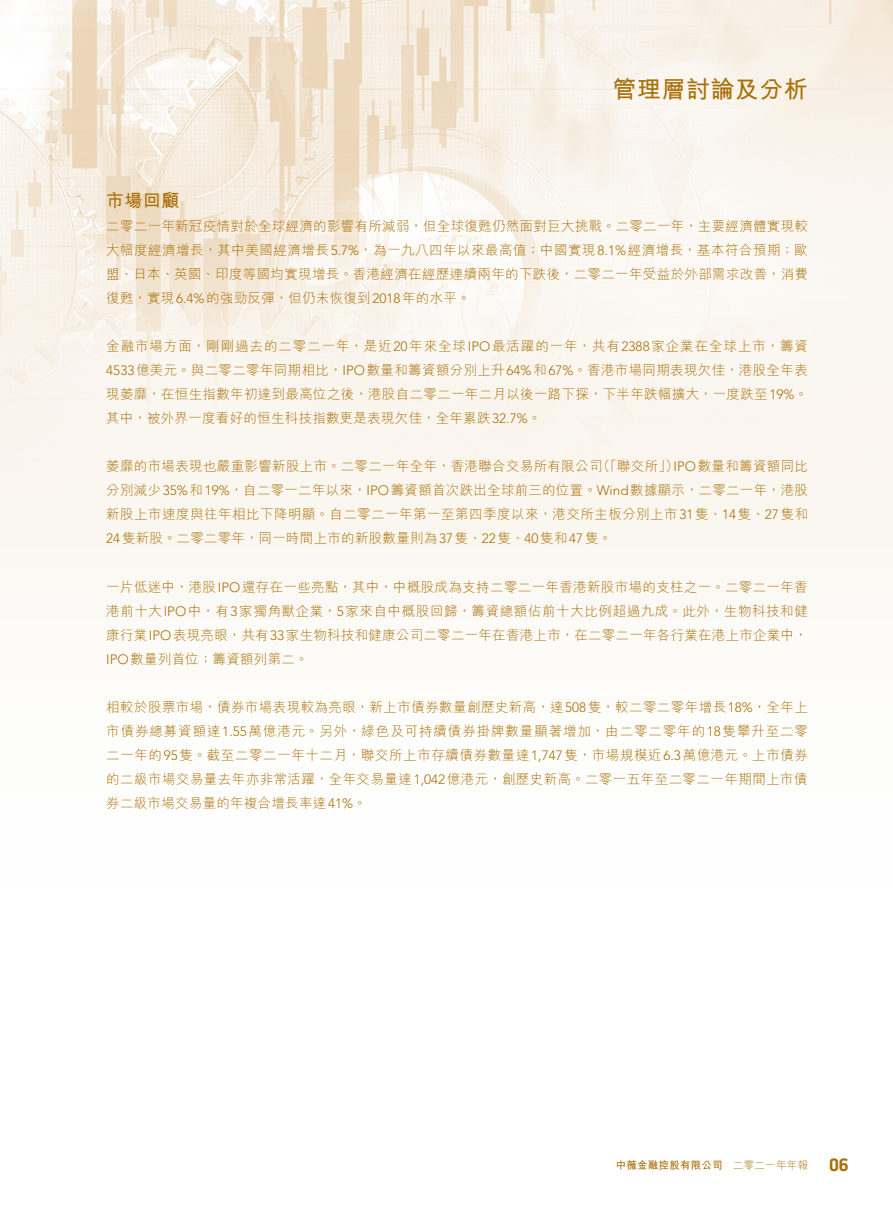
<style>
.page{position:relative;width:893px;height:1212px;background:#fff}
.page>*{position:absolute;margin:0;border:0;box-sizing:border-box;transform-origin:0 0}
.t1{font:700 24px "M Hei HK";letter-spacing:.02em;color:#aa7007}
._01_H1{font:700 18px "M Hei HK";color:#aa7007}
.t2{font:700 18px "Battersea";color:#aa7007}
._00_txt{font:300 13.5px/24px "M Hei HK";letter-spacing:.025em;color:#aa7007;text-align:justify}
.t3{font:700 10.5px "M Hei HK";letter-spacing:.02em;color:#aa7007}
.t4{font:300 10.5px "M Hei HK";letter-spacing:.02em;color:#aa7007}
.s1{font-family:"Avenir LT Std"}
</style>
<div class="page">
<img style="left:0;top:0;width:893px;height:596px">
<p class="t1" style="left:612px;top:72px;width:197px">管理層討論及分析</p>
<p class="_01_H1" style="left:106px;top:188px;width:75px">市場回顧</p>
<p class="_00_txt" style="left:106px;top:214px;width:703px">二零二一年新冠疫情對於全球經濟的影響有所減弱，但全球復甦仍然面對巨大挑戰。二零二一年，主要經濟體實現較大幅度經濟增長，其中美國經濟增長<span class="s1">5.7%</span>，為一九八四年以來最高值；中國實現<span class="s1">8.1%</span>經濟增長，基本符合預期；歐盟、日本、英國、印度等國均實現增長。香港經濟在經歷連續兩年的下跌後，二零二一年受益於外部需求改善，消費復甦，實現<span class="s1">6.4%</span>的強勁反彈，但仍未恢復到<span class="s1">2018</span>年的水平。</p>
<p class="_00_txt" style="left:106px;top:334px;width:703px">金融市場方面，剛剛過去的二零二一年，是近<span class="s1">20</span>年來全球<span class="s1">IPO</span>最活躍的一年，共有<span class="s1">2388</span>家企業在全球上市，籌資<span class="s1">4533</span>億美元。與二零二零年同期相比，<span class="s1">IPO</span>數量和籌資額分別上升<span class="s1">64%</span>和<span class="s1">67%</span>。香港市場同期表現欠佳，港股全年表現萎靡，在恒生指數年初達到最高位之後，港股自二零二一年二月以後一路下探，下半年跌幅擴大，一度跌至<span class="s1">19%</span>。其中，被外界一度看好的恒生科技指數更是表現欠佳，全年累跌<span class="s1">32.7%</span>。</p>
<p class="_00_txt" style="left:673px;top:454px;width:136px"><span class="s1">IPO</span>數量和籌資額同比</p>
<p class="_00_txt" style="left:106px;top:454px;width:703px;text-align:left">萎靡的市場表現也嚴重影響新股上市。二零二一年全年，香港聯合交易所有限公司<br>分別減少<span class="s1">35%</span>和<span class="s1">19%</span>，自二零一二年以來，<span class="s1">IPO</span>籌資額首次跌出全球前三的位置。<span class="s1">Wind</span>數據顯示，二零二一年，港股新股上市速度與往年相比下降明顯。自二零二一年第一至第四季度以來，港交所主板分別上市<span class="s1">31</span>隻、<span class="s1">14</span>隻、<span class="s1">27</span>隻和<span class="s1">24</span>隻新股。二零二零年，同一時間上市的新股數量則為<span class="s1">37</span>隻、<span class="s1">22</span>隻、<span class="s1">40</span>隻和<span class="s1">47</span>隻。</p>
<p class="_00_txt" style="left:106px;top:574px;width:703px">一片低迷中，港股<span class="s1">IPO</span>還存在一些亮點，其中，中概股成為支持二零二一年香港新股市場的支柱之一。二零二一年香港前十大<span class="s1">IPO</span>中，有<span class="s1">3</span>家獨角獸企業，<span class="s1">5</span>家來自中概股回歸，籌資總額佔前十大比例超過九成。此外，生物科技和健康行業<span class="s1">IPO</span>表現亮眼，共有<span class="s1">33</span>家生物科技和健康公司二零二一年在香港上市，在二零二一年各行業在港上市企業中，<span class="s1">IPO</span>數量列首位；籌資額列第二。</p>
<p class="_00_txt" style="left:106px;top:694px;width:703px">相較於股票市場，債券市場表現較為亮眼，新上市債券數量創歷史新高，達<span class="s1">508</span>隻，較二零二零年增長<span class="s1">18%</span>，全年上市債券總募資額達<span class="s1">1.55</span>萬億港元。另外，綠色及可持續債券掛牌數量顯著增加，由二零二零年的<span class="s1">18</span>隻攀升至二零二一年的<span class="s1">95</span>隻。截至二零二一年十二月，聯交所上市存續債券數量達<span class="s1">1,747</span>隻，市場規模近<span class="s1">6.3</span>萬億港元。上市債券的二級市場交易量去年亦非常活躍，全年交易量達<span class="s1">1,042</span>億港元，創歷史新高。二零一五年至二零二一年期間上市債券二級市場交易量的年複合增長率達<span class="s1">41%</span>。</p>
<p class="_00_txt" style="left:597px;top:454px;width:83px">（「聯交所」）</p>
<p class="t3" style="left:616px;top:1158px;width:108px">中薇金融控股有限公司</p>
<p class="t4" style="left:733px;top:1160px;width:76px">二零二一年年報</p>
<p class="t2" style="left:829px;top:1153px;width:21px">06</p>
</div>
